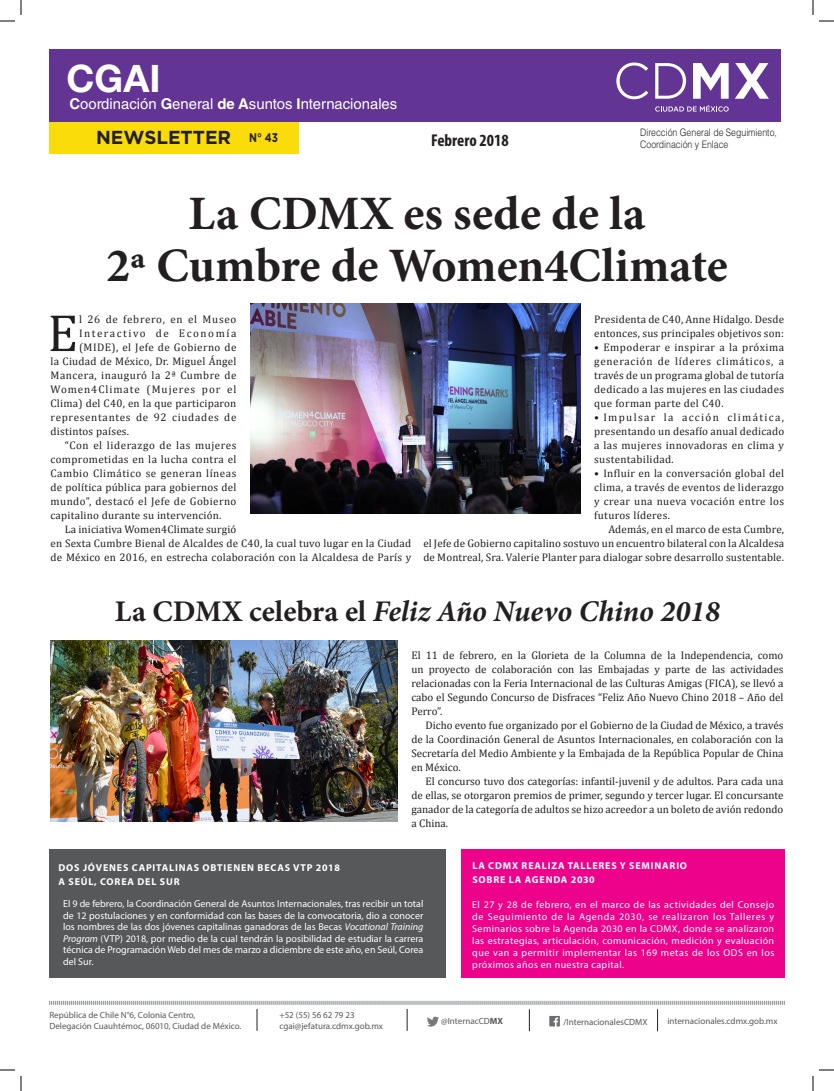
<style>
.page{position:relative;width:834px;height:1091px;background:#fff}
.page>*{position:absolute;margin:0;border:0;box-sizing:border-box;transform-origin:0 0}
.t1{font:53px "Cambria";color:#231f20}
.t2{font:700 48px "Minion Pro";color:#231f20}
.t3{font:700 37.9px "Helvetica Neue LT Std";color:#fff}
.t4{font:italic 700 30px "Minion Pro";letter-spacing:-.005em;color:#231f20}
.t5{font:700 18.8px "Gotham";color:#231f20}
.t6{font:700 condensed 17.1px "Myriad Pro";color:#231f20}
.t7{font:14.8px "Helvetica LT Std";color:#fff}
.t8{font:700 12.6px "Gotham";color:#231f20;scale:.8 1}
.List_Paragraph{font:11px/14px "Cambria";letter-spacing:.02em;color:#231f20;text-align:justify}
.List_Paragraph-2{font:11px "Cambria";letter-spacing:.065em;color:#231f20}
.List_Paragraph-3{font:11px "Cambria";letter-spacing:.045em;color:#231f20}
.List_Paragraph-4{font:11px "Cambria";letter-spacing:.085em;color:#231f20}
.List_Paragraph-5{font:11px "Cambria";letter-spacing:.04em;color:#231f20}
.List_Paragraph-6{font:11px "Cambria";letter-spacing:.145em;color:#231f20}
.t9{font:300 10.3px/12.3px "Helvetica LT Std";color:#231f20;scale:.85 1}
.t10{font:10px/12px "Myriad Pro";letter-spacing:.02em;color:#fff;text-align:justify}
.t11{font:700 10px/14px "Myriad Pro";letter-spacing:.08em;color:#fff}
.t12{font:9px "Myriad Pro";color:#57585a}
.s1{font-weight:700}
.s2{font-style:normal}
.s3{font-style:italic}
</style>
<div class="page">
<div style="left:49px;top:122px;width:250px;height:32px;background:#f9dc09"></div>
<div style="left:49px;top:49px;width:732px;height:73px;background:#623494"></div>
<svg style="left:655px;top:105px;width:74px;height:7px"></svg>
<svg style="left:616px;top:63px;width:32px;height:36px"></svg>
<svg style="left:655px;top:63px;width:31px;height:36px"></svg>
<svg style="left:693px;top:63px;width:36px;height:36px"></svg>
<svg style="left:735px;top:63px;width:34px;height:36px"></svg>
<svg style="left:49px;top:1000px;width:736px;height:31px"></svg>
<img style="left:251px;top:304px;width:329px;height:210px">
<div style="left:461px;top:850px;width:324px;height:128px;background:#ed028c"></div>
<div style="left:49px;top:850px;width:397px;height:128px;background:#57585a"></div>
<img style="left:51px;top:641px;width:346px;height:181px">
<svg style="left:0;top:0;width:22px;height:22px"></svg>
<svg style="left:0;top:1069px;width:22px;height:22px"></svg>
<svg style="left:812px;top:0;width:22px;height:22px"></svg>
<svg style="left:812px;top:1069px;width:22px;height:22px"></svg>
<p class="t3" style="left:67px;top:55px;width:95px">CGAI</p>
<p class="t7" style="left:69px;top:96px;width:329px"><span class="s1">C</span>oordinación <span class="s1">G</span>eneral <span class="s1">de A</span>suntos <span class="s1">I</span>nternacionales</p>
<p class="t5" style="left:96px;top:127px;width:137px">NEWSLETTER</p>
<p class="t8" style="left:249px;top:131px;width:38px">N° 43</p>
<p class="t6" style="left:431px;top:129px;width:79px">Febrero 2018</p>
<p class="t9" style="left:640px;top:126px;width:162px">Dirección General de Seguimiento,<br>Coordinación y Enlace</p>
<p class="t2" style="left:189px;top:179px;width:458px">La CDMX es sede de la</p>
<p class="t2" style="left:106px;top:231px;width:623px">2ª Cumbre de Women4Climate</p>
<p class="t1" style="left:47px;top:302px;width:32px">E</p>
<p class="List_Paragraph-2" style="left:79px;top:313px;width:159px">l 26 de febrero, en el Museo</p>
<p class="List_Paragraph-6" style="left:79px;top:327px;width:159px">Interactivo de Economía</p>
<p class="List_Paragraph-5" style="left:79px;top:341px;width:159px">(MIDE), el Jefe de Gobierno de</p>
<p class="List_Paragraph" style="left:51px;top:354px;width:187px">la Ciudad de México, Dr. Miguel Ángel</p>
<p class="List_Paragraph-3" style="left:51px;top:369px;width:187px">Mancera, inauguró la 2ª Cumbre de</p>
<p class="List_Paragraph-4" style="left:51px;top:383px;width:187px">Women4Climate (Mujeres por el</p>
<p class="List_Paragraph" style="left:51px;top:396px;width:187px">Clima) del C40, en la que participaron</p>
<p class="List_Paragraph-2" style="left:51px;top:411px;width:187px">representantes de 92 ciudades de</p>
<p class="List_Paragraph" style="left:51px;top:424px;width:80px">distintos países.</p>
<p class="List_Paragraph" style="left:51px;top:438px;width:187px;text-indent:14px">“Con el liderazgo de las mujeres comprometidas en la lucha contra el Cambio Climático se generan líneas de política pública para gobiernos del mundo”, destacó el Jefe de Gobierno capitalino durante su intervención.</p>
<p class="List_Paragraph" style="left:51px;top:522px;width:362px;text-align:left;text-indent:14px">La iniciativa Women4Climate surgió<br>en Sexta Cumbre Bienal de Alcaldes de C40, la cual tuvo lugar en la Ciudad de México en 2016, en estrecha colaboración con la Alcaldesa de París y</p>
<p class="List_Paragraph" style="left:594px;top:312px;width:191px">Presidenta de C40, Anne Hidalgo. Desde entonces, sus principales objetivos son:</p>
<p class="List_Paragraph" style="left:594px;top:340px;width:191px">• Empoderar e inspirar a la próxima generación de líderes climáticos, a través de un programa global de tutoría dedicado a las mujeres en las ciudades que forman parte del C40.</p>
<p class="List_Paragraph" style="left:594px;top:410px;width:191px">• Impulsar la acción climática, presentando un desafío anual dedicado a las mujeres innovadoras en clima y sustentabilidad.</p>
<p class="List_Paragraph" style="left:594px;top:466px;width:191px">• Influir en la conversación global del clima, a través de eventos de liderazgo y crear una nueva vocación entre los futuros líderes.</p>
<p class="List_Paragraph" style="left:423px;top:522px;width:362px;text-indent:185px">Además, en el marco de esta Cumbre, el Jefe de Gobierno capitalino sostuvo un encuentro bilateral con la Alcaldesa de Montreal, Sra. Valerie Planter para dialogar sobre desarrollo sustentable.</p>
<p class="t4" style="left:115px;top:590px;width:607px"><span class="s2">La CDMX celebra el</span> Feliz Año Nuevo Chino 2018</p>
<p class="t11" style="left:59px;top:861px;width:283px">DOS JÓVENES CAPITALINAS OBTIENEN BECAS VTP 2018<br>A SEÚL, COREA DEL SUR</p>
<p class="List_Paragraph" style="left:411px;top:648px;width:374px">El 11 de febrero, en la Glorieta de la Columna de la Independencia, como un proyecto de colaboración con las Embajadas y parte de las actividades relacionadas con la Feria Internacional de las Culturas Amigas (FICA), se llevó a cabo el Segundo Concurso de Disfraces “Feliz Año Nuevo Chino 2018 – Año del Perro”.</p>
<p class="List_Paragraph" style="left:411px;top:718px;width:374px;text-indent:14px">Dicho evento fue organizado por el Gobierno de la Ciudad de México, a través de la Coordinación General de Asuntos Internacionales, en colaboración con la Secretaría del Medio Ambiente y la Embajada de la República Popular de China en México.</p>
<p class="List_Paragraph" style="left:411px;top:774px;width:374px;text-indent:14px">El concurso tuvo dos categorías: infantil-juvenil y de adultos. Para cada una de ellas, se otorgaron premios de primer, segundo y tercer lugar. El concursante ganador de la categoría de adultos se hizo acreedor a un boleto de avión redondo a China.</p>
<p class="t11" style="left:472px;top:858px;width:216px">LA CDMX REALIZA TALLERES Y SEMINARIO<br>SOBRE LA AGENDA 2030</p>
<p class="t10" style="left:63px;top:898px;width:362px;line-height:11.5px">El 9 de febrero, la Coordinación General de Asuntos Internacionales, tras recibir un total de 12 postulaciones y en conformidad con las bases de la convocatoria, dio a conocer los nombres de las dos jóvenes capitalinas ganadoras de las Becas <span class="s3">Vocational Training Program</span> (VTP) 2018, por medio de la cual tendrán la posibilidad de estudiar la carrera técnica de Programación Web del mes de marzo a diciembre de este año, en Seúl, Corea del Sur.</p>
<p class="t10" style="left:472px;top:899px;width:304px">El 27 y 28 de febrero, en el marco de las actividades del Consejo de Seguimiento de la Agenda 2030, se realizaron los Talleres y Seminarios sobre la Agenda 2030 en la CDMX, donde se analizaron las estrategias, articulación, comunicación, medición y evaluación que van a permitir implementar las 169 metas de los ODS en los próximos años en nuestra capital.</p>
<p class="t12" style="left:49px;top:1010px;width:148px">República de Chile N°6, Colonia Centro,</p>
<p class="t12" style="left:49px;top:1021px;width:194px">Delegación Cuauhtémoc, 06010, Ciudad de México.</p>
<p class="t12" style="left:279px;top:1010px;width:77px">+52 (55) 56 62 79 23</p>
<p class="t12" style="left:279px;top:1020px;width:105px">cgai@jefatura.cdmx.gob.mx</p>
<p class="t12" style="left:441px;top:1016px;width:63px">@InternacCD<span class="s1">MX</span></p>
<p class="t12" style="left:563px;top:1017px;width:86px">/InternacionalesCDMX</p>
<p class="t12" style="left:667px;top:1015px;width:112px">internacionales.cdmx.gob.mx</p>
</div>
